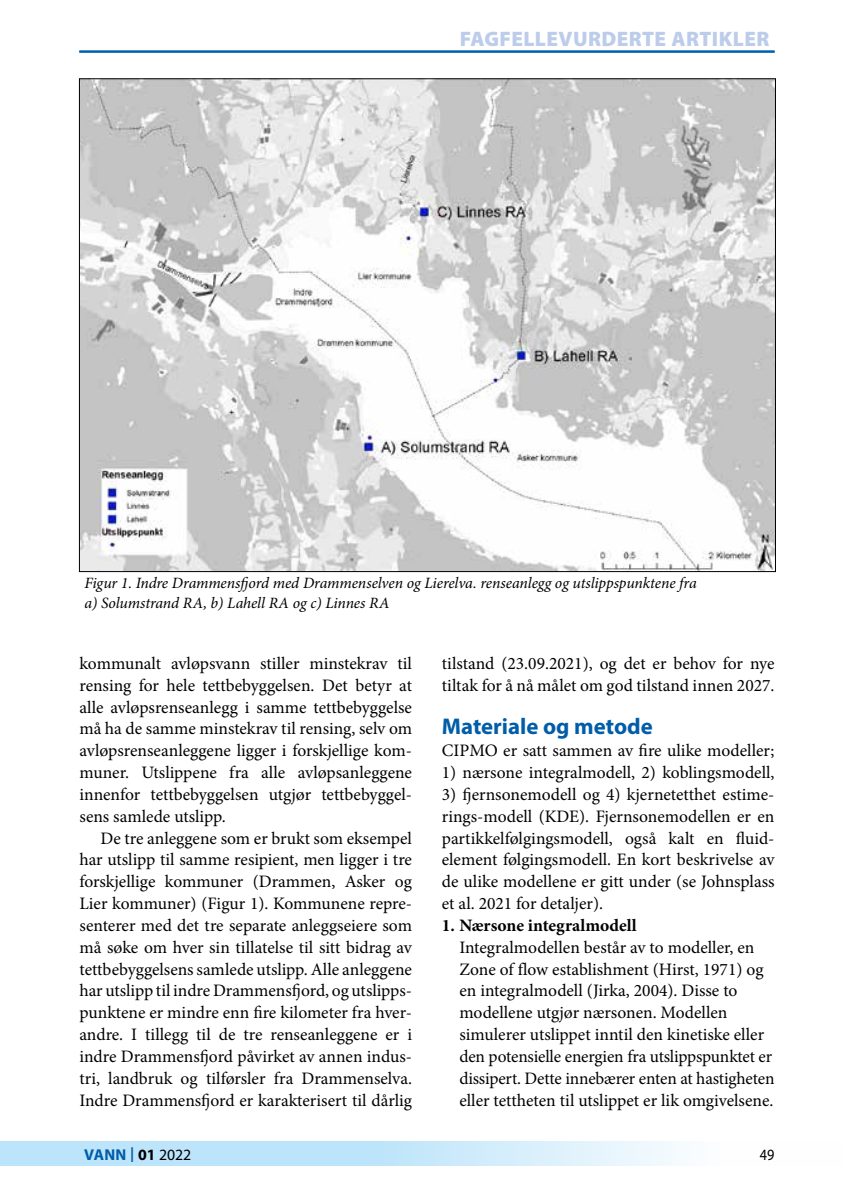
<style>
.page{position:relative;width:844px;height:1191px;background:#fff}
.page>*{position:absolute;margin:0;border:0;box-sizing:border-box;transform-origin:0 0}
.t1{font:700 22.75px "Myriad Pro";color:#005da9}
.t2{font:900 21px "Myriad Pro";letter-spacing:.02em;color:#bcccea}
.t3{font:17.5px/21.9px "Minion Pro";color:#000;text-align:justify}
.t4{font:700 17.5px "Minion Pro";color:#000}
.t5{font:italic 15.75px/19.2px "Minion Pro";letter-spacing:-.01em;color:#000}
.t6{font:700 15.75px "Myriad Pro";letter-spacing:.01em;color:#005da9}
.t7{font:15.75px "Myriad Pro";color:#000;scale:.9 1}
.s1{font-weight:400;font-size:21.88px}
.s2{color:#000}
.s3{font-weight:400;color:#000}
</style>
<div class="page">
<svg style="left:1px;top:1141px;width:675px;height:25px;background:#c8e8fa"></svg>
<svg style="left:0;top:1141px;width:1px;height:25px"></svg>
<hr style="left:79px;top:51px;width:695px;height:1px;background:#005da9">
<img style="left:81px;top:80px;width:692px;height:490px">
<p class="t2" style="left:459px;top:24px;width:311px">FAGFELLEVURDERTE ARTIKLER</p>
<p class="t5" style="left:84px;top:574px;width:613px">Figur 1. Indre Drammensfjord med Drammenselven og Lierelva. renseanlegg og utslippspunktene fra a) Solumstrand RA, b) Lahell RA og c) Linnes RA</p>
<p class="t3" style="left:79px;top:652px;width:334px">kommunalt avløpsvann stiller minstekrav til rensing for hele tettbebyggelsen. Det betyr at alle avløpsrenseanlegg i samme tettbebyggelse må ha de samme minstekrav til rensing, selv om avløpsrenseanleggene ligger i forskjellige kom&shy;muner. Utslippene fra alle avløpsanleggene innenfor tettbebyggelsen utgjør tettbebyggel&shy;sens samlede utslipp.</p>
<p class="t3" style="left:79px;top:827px;width:334px;text-indent:21px">De tre anleggene som er brukt som eksempel har utslipp til samme resipient, men ligger i tre forskjellige kommuner (Drammen, Asker og Lier kommuner) (Figur 1). Kommunene repre&shy;senterer med det tre separate anleggseiere som må søke om hver sin tillatelse til sitt bidrag av tettbebyggelsens samlede utslipp. Alle anleggene har utslipp til indre Drammensfjord, og utslipps&shy;punktene er mindre enn fire kilometer fra hver&shy;andre. I tillegg til de tre renseanleggene er i indre Drammensfjord påvirket av annen indus&shy;tri, landbruk og tilførsler fra Drammenselva.<br>Indre Drammensfjord er karakterisert til dårlig</p>
<p class="t3" style="left:441px;top:652px;width:334px">tilstand (23.09.2021), og det er behov for nye tiltak for å nå målet om god tilstand innen 2027.</p>
<h1 class="t1" style="left:441px;top:712px;width:212px">Materiale og metode</h1>
<p class="t3" style="left:441px;top:740px;width:334px">CIPMO er satt sammen av fire ulike modeller;</p>
<p class="t3" style="left:441px;top:761px;width:334px">1) nærsone integralmodell, 2) koblingsmodell,</p>
<p class="t3" style="left:441px;top:783px;width:334px">3) fjernsonemodell og 4) kjernetetthet estime&shy;rings-modell (KDE). Fjernsonemodellen er en partikkelfølgingsmodell, også kalt en fluid&shy;element følgingsmodell. En kort beskrivelse av de ulike modellene er gitt under (se Johnsplass et al. 2021 for detaljer).</p>
<p class="t4" style="left:441px;top:913px;width:196px">1. Nærsone integralmodell</p>
<p class="t3" style="left:459px;top:936px;width:316px;text-align:left">Integralmodellen består av to modeller, en Zone of flow establishment (Hirst, 1971) og en integralmodell (Jirka, 2004). Disse to modellene utgjør nærsonen. Modellen simulerer utslippet inntil den kinetiske eller den potensielle energien fra utslippspunktet er dissipert. Dette innebærer enten at hastigheten eller tettheten til utslippet er lik omgivelsene.</p>
<p class="t6" style="left:84px;top:1144px;width:109px">VANN <span class="s1">I</span> <span class="s2">01</span> <span class="s3">2022</span></p>
<p class="t7" style="left:759px;top:1145px;width:18px">49</p>
</div>
